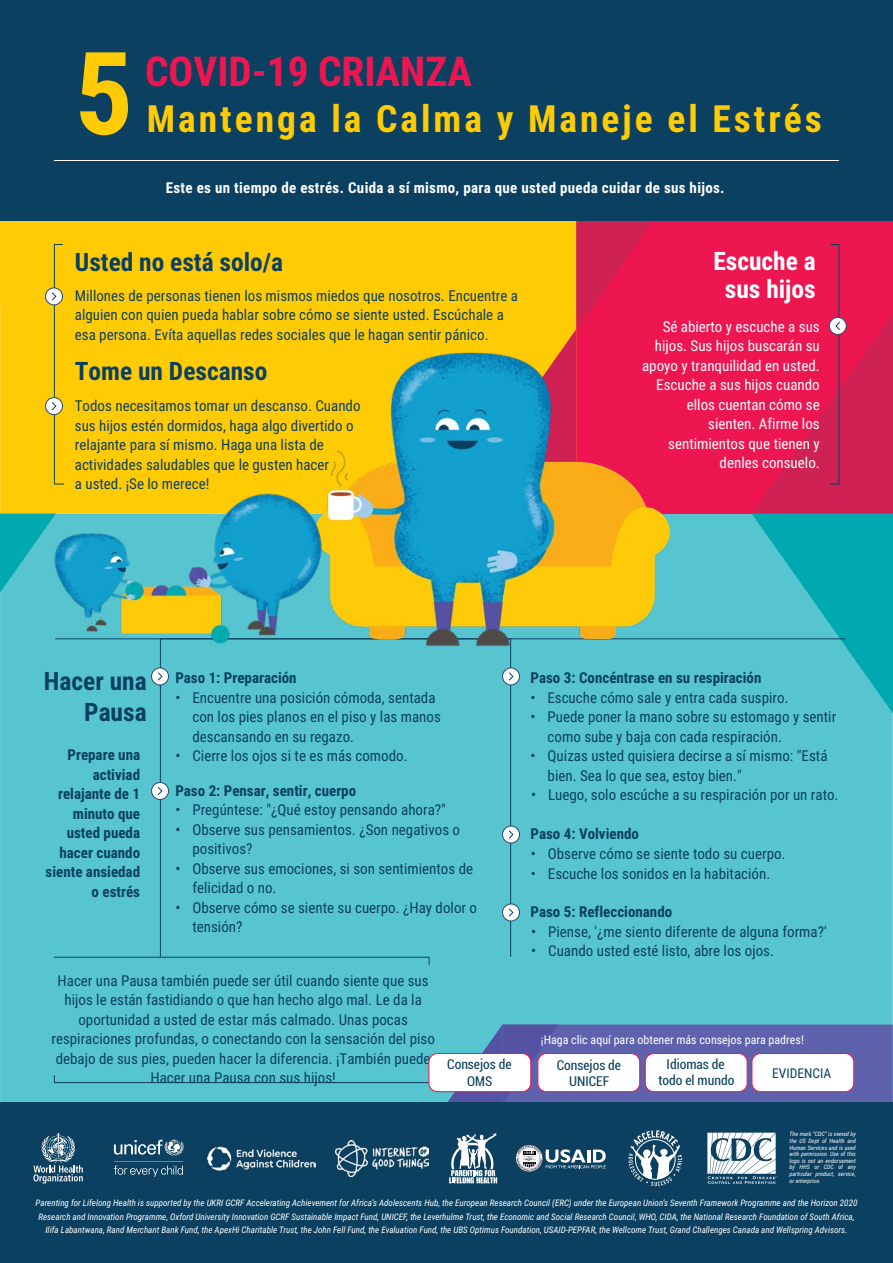
<style>
.page{position:relative;width:893px;height:1263px;background:#fff}
.page>*{position:absolute;margin:0;border:0;box-sizing:border-box;transform-origin:0 0}
.t1{font:700 115.05px "Roboto Condensed";color:#ffcb05}
.t2{font:700 41.25px "Roboto Condensed";color:#ed1651}
.t3{font:700 37.5px "Roboto Condensed";letter-spacing:.08em;color:#ffcb05}
.t4{font:700 25.35px/30.5px "Roboto Condensed";color:#0b4060;text-align:right}
.t5{font:700 25.35px/27.5px "Roboto Condensed";color:#fff;text-align:center}
.t6{font:15px/19.5px "Roboto Condensed";color:#0b4060}
.t7{font:700 15px/19.5px "Roboto Condensed";color:#0b4060;text-align:right}
.t8{font:15px/19.5px "Roboto Condensed";color:#fff;text-align:right}
.t9{font:700 15px "Roboto Condensed";letter-spacing:.02em;color:#fff}
.t10{font:15px/19.5px "Roboto Condensed";color:#0b4060}
.t11{font:condensed 13.5px/17.2px "Roboto";color:#0b4060;text-align:center}
.t12{font:13.5px "Roboto Condensed";color:#0b4060}
.t13{font:12px "Roboto Condensed";color:#fff}
.t14{font:italic 9px/13.5px "Roboto Condensed";color:#fff;text-align:center}
.t15{font:italic 6px/6.6px "Roboto Condensed";color:#fff;text-align:justify}
.s1{font-style:inherit}
.s2{font-family:"Roboto";font-stretch:condensed}
</style>
<div class="page">
<div style="left:0;top:514px;width:893px;height:589px;background:#56c5d0"></div>
<div style="left:576px;top:218px;width:317px;height:296px;background:#ed1651"></div>
<div style="left:0;top:220px;width:335px;height:294px;background:#ffcb05"></div>
<svg style="left:0;top:514px;width:47px;height:78px;background:#24b4bc"></svg>
<hr style="left:55px;top:638px;width:790px;height:1px;background:#0b4060">
<svg style="left:335px;top:220px;width:320px;height:112px;background:#f5a217"></svg>
<svg style="left:447px;top:1024px;width:446px;height:79px;background:#5b66ab"></svg>
<svg style="left:0;top:220px;width:112px;height:265px;background:#fdcb0a"></svg>
<div style="left:152px;top:668px;width:17px;height:17px;background:#fff;border-radius:50%"></div>
<div style="left:151px;top:667px;width:18px;height:18px;border:1px solid #294b6a;border-radius:50%"></div>
<svg style="left:157px;top:672px;width:6px;height:9px"></svg>
<div style="left:502px;top:667px;width:18px;height:18px;border:1px solid #294b6a;border-radius:50%"></div>
<div style="left:502px;top:826px;width:17px;height:17px;background:#fff;border-radius:50%"></div>
<div style="left:502px;top:826px;width:18px;height:17px;border:1px solid #294b6a;border-radius:50%"></div>
<svg style="left:509px;top:830px;width:5px;height:9px"></svg>
<div style="left:502px;top:904px;width:17px;height:17px;background:#fff;border-radius:50%"></div>
<div style="left:502px;top:904px;width:18px;height:17px;border:1px solid #294b6a;border-radius:50%"></div>
<svg style="left:508px;top:908px;width:6px;height:9px"></svg>
<div style="left:152px;top:782px;width:17px;height:17px;background:#fff;border-radius:50%"></div>
<div style="left:151px;top:782px;width:18px;height:18px;border:1px solid #294b6a;border-radius:50%"></div>
<svg style="left:157px;top:787px;width:6px;height:8px"></svg>
<svg style="left:53px;top:956px;width:377px;height:9px;background:#4db5c3"></svg>
<svg style="left:54px;top:1074px;width:375px;height:9px;background:#4eb7c4"></svg>
<div style="left:0;top:0;width:893px;height:220px;background:#0b4060"></div>
<hr style="left:54px;top:160px;width:785px;height:1px;background:#fff">
<img style="left:301px;top:332px;width:383px;height:351px">
<img style="left:47px;top:489px;width:281px;height:166px">
<div style="left:0;top:1103px;width:893px;height:160px;background:#0b4060"></div>
<svg style="left:752px;top:244px;width:141px;height:469px"></svg>
<svg style="left:449px;top:1133px;width:48px;height:50px"></svg>
<svg style="left:33px;top:1133px;width:50px;height:51px"></svg>
<svg style="left:114px;top:1140px;width:70px;height:37px"></svg>
<img style="left:335px;top:1140px;width:93px;height:36px">
<svg style="left:628px;top:1130px;width:54px;height:56px"></svg>
<img style="left:207px;top:1146px;width:108px;height:25px">
<svg style="left:516px;top:1145px;width:90px;height:27px"></svg>
<svg style="left:707px;top:1133px;width:70px;height:51px"></svg>
<div style="left:429px;top:1053px;width:102px;height:39px;background:#fff;border-radius:9px"></div>
<div style="left:429px;top:1053px;width:102px;height:39px;border:1px solid #ed1651;border-radius:9px"></div>
<div style="left:538px;top:1053px;width:102px;height:39px;background:#fff;border-radius:9px"></div>
<div style="left:538px;top:1053px;width:102px;height:39px;border:1px solid #ed1651;border-radius:9px"></div>
<div style="left:645px;top:1053px;width:102px;height:39px;background:#fff;border-radius:9px"></div>
<div style="left:645px;top:1053px;width:102px;height:39px;border:1px solid #ed1651;border-radius:9px"></div>
<div style="left:752px;top:1053px;width:102px;height:39px;background:#fff;border-radius:9px"></div>
<div style="left:752px;top:1053px;width:102px;height:39px;border:1px solid #ed1651;border-radius:9px"></div>
<h1 class="t1" style="left:75px;top:13px;width:60px">5</h1>
<h2 class="t2" style="left:145px;top:42px;width:328px">COVID-19 CRIANZA</h2>
<h3 class="t3" style="left:147px;top:93px;width:677px">Mantenga la Calma y Maneje el Estrés</h3>
<p class="t9" style="left:166px;top:177px;width:560px">Este es un tiempo de estrés. Cuida a sí mismo, para que usted pueda cuidar de sus hijos.</p>
<h3 class="t4" style="left:75px;top:246px;width:210px">Usted no está solo<span class="s1">/a</span></h3>
<p class="t6" style="left:75px;top:285px;width:445px">Millones de personas tienen los mismos miedos que nosotros. Encuentre a alguien con quien pueda hablar sobre cómo se siente usted. Escúchale a esa persona. Evíta aquellas redes sociales que le hagan sentir pánico.</p>
<h3 class="t4" style="left:75px;top:354px;width:194px">Tome un Descanso</h3>
<p class="t6" style="left:75px;top:396px;width:287px">Todos necesitamos tomar un descanso. Cuando sus hijos estén dormidos, haga algo divertido o relajante para sí mismo. Haga una lista de actividades saludables que le gusten hacer<br>a usted. ¡Se lo merece!</p>
<h3 class="t5" style="left:713px;top:247px;width:104px">Escuche a sus hijos</h3>
<p class="t8" style="left:642px;top:316px;width:179px">Sé abierto y escuche a sus hijos. Sus hijos buscarán su apoyo y tranquilidad en usted.<br>Escuche a sus hijos cuando ellos cuentan cómo se sienten. Afirme los sentimientos que tienen y denles consuelo.</p>
<h3 class="t4" style="left:44px;top:665px;width:104px">Hacer una<br>Pausa</h3>
<p class="t7" style="left:46px;top:745px;width:96px">Prepare una activiad relajante de 1 minuto que usted pueda hacer cuando siente ansiedad o estrés</p>
<p class="t7" style="left:175px;top:668px;width:123px">Paso 1: Preparación</p>
<p class="t6" style="left:192px;top:687px;width:250px;text-indent:-17px"><span class="s1">•</span> Encuentre una posición cómoda, sentada con los pies planos en el piso y las manos descansando en <span class="s1">s</span>u rega<span class="s1">z</span>o<span class="s2">.</span></p>
<p class="t6" style="left:175px;top:746px;width:234px"><span class="s1">•</span> Cierre los ojos si te es más comodo.</p>
<p class="t7" style="left:175px;top:780px;width:182px">Paso 2: Pensar, sentir, cuerpo</p>
<p class="t10" style="left:175px;top:800px;width:7px">• •</p>
<p class="t6" style="left:192px;top:800px;width:269px">Pregúntese: "¿Qué estoy pensando ahora?"<br>Observe sus pensamientos. ¿Son negativos o positivos?</p>
<p class="t10" style="left:175px;top:858px;width:7px">•</p>
<p class="t10" style="left:175px;top:897px;width:7px">•</p>
<p class="t6" style="left:192px;top:858px;width:286px">Observe sus emociones, si son sentimientos de felicidad o no.<br>Observe cómo se siente su cuerpo. ¿Hay dolor o tensión?</p>
<p class="t7" style="left:531px;top:668px;width:232px">Paso 3: Concéntrase en su respiración</p>
<p class="t6" style="left:530px;top:688px;width:260px;line-height:19px"><span class="s1">•</span> Escuche cómo sale y entra cada suspiro. <span class="s1">•</span></p>
<p class="t10" style="left:531px;top:746px;width:7px">•</p>
<p class="t6" style="left:548px;top:706px;width:290px">Puede poner la mano sobre su estomago y sentir como sube y baja con cada respiración.<br>Quizas usted quisiera decirse a sí mismo: "Está bien. Sea lo que sea, estoy bien."</p>
<p class="t6" style="left:531px;top:784px;width:309px"><span class="s1">•</span> Luego, solo escúche a su respiración por un rato.</p>
<p class="t7" style="left:531px;top:824px;width:110px">Paso 4: Volviendo</p>
<p class="t6" style="left:531px;top:843px;width:256px"><span class="s1">•</span> Observe cómo se siente todo su cuerpo.</p>
<p class="t6" style="left:531px;top:863px;width:241px"><span class="s1">•</span> Escuche los sonidos en la habitación.</p>
<p class="t7" style="left:531px;top:902px;width:143px">Paso 5: Refleccionando</p>
<p class="t6" style="left:531px;top:921px;width:297px"><span class="s1">•</span> Piense, '¿me siento diferente de alguna forma?'</p>
<p class="t6" style="left:531px;top:940px;width:244px"><span class="s1">•</span> Cuando usted esté listo, abre los ojos.</p>
<p class="t6" style="left:51px;top:970px;width:385px;text-align:center">Hacer una Pausa también puede ser útil cuando siente que sus hijos le están fastidiando o que han hecho algo mal. Le da la oportunidad a usted de estar más calmado. Unas pocas respiraciones profundas, o conectando con la sensación del piso debajo de sus pies, pueden hacer la diferencia. ¡También puede Hacer una Pausa con sus hijos!</p>
<p class="t13" style="left:541px;top:1031px;width:265px">¡Haga clic aquí para obtener más consejos para padres!</p>
<p class="t11" style="left:447px;top:1055px;width:66px">Consejos de<br>OMS</p>
<p class="t11" style="left:557px;top:1056px;width:66px;line-height:16px">Consejos de<br>UNICEF</p>
<p class="t11" style="left:658px;top:1056px;width:77px;line-height:15.6px">Idiomas de todo el mundo</p>
<p class="t12" style="left:772px;top:1063px;width:61px">EVIDENCIA</p>
<p class="t15" style="left:790px;top:1131px;width:68px">The mark “CDC” is owned by the US Dept of Health and Human Services and is used with permission. Use of this logo is not an endorsement by HHS or CDC of any particular product, service, or enterprise.</p>
<p class="t14" style="left:36px;top:1196px;width:823px">Parenting for Lifelong Health is supported by the UKRI GCRF Accelerating Achievement for Africa’s Adolescents Hub, the European Research Council (ERC) under the European Union’s Seventh Framework Programme and the Horizon 2020<br>Research and Innovation Programme, Oxford University Innovation GCRF Sustainable Impact Fund, UNICEF, the Leverhulme Trust, the Economic and Social Research Council, WHO, CIDA, the National Research Foundation of South Africa,<br>Ilifa Labantwana, Rand Merchant Bank Fund, the ApexHi Charitable Trust, the John Fell Fund, the Evaluation Fund, the UBS Optimus Foundation, USAID-PEPFAR, the Wellcome Trust, Grand Challenges Canada and Wellspring Advisors.</p>
</div>
